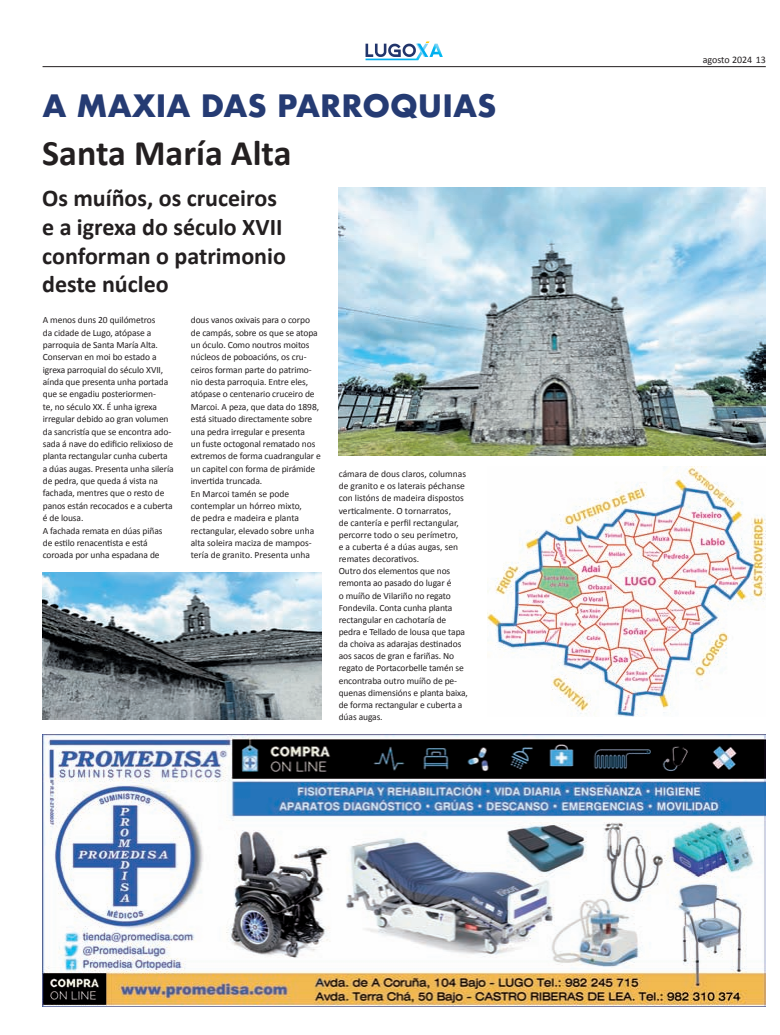
<style>
.page{position:relative;width:780px;height:1035px;background:#fff}
.page>*{position:absolute;margin:0;border:0;box-sizing:border-box;transform-origin:0 0}
.t1{font:700 36px "Calibri";color:#231f20}
.t2{font:700 30px "Futura";color:#253b73}
.t3{font:700 24px/28.8px "Calibri";color:#231f20}
.t4{font:10px "Calibri";color:#231f20}
.t5{font:9.5px/12.4px "Calibri";letter-spacing:-.01em;color:#231f20}
</style>
<div class="page">
<svg style="left:365px;top:41px;width:78px;height:19px"></svg>
<hr style="left:43px;top:66px;width:722px;height:1px;background:#231f20">
<img style="left:487px;top:466px;width:278px;height:250px">
<img style="left:338px;top:187px;width:427px;height:269px">
<img style="left:43px;top:573px;width:278px;height:146px">
<img style="left:42px;top:734px;width:723px;height:272px">
<h2 class="t2" style="left:42px;top:84px;width:455px">A MAXIA DAS PARROQUIAS</h2>
<h1 class="t1" style="left:42px;top:130px;width:251px">Santa María Alta</h1>
<h3 class="t3" style="left:42px;top:183px;width:245px">Os muíños, os cruceiros e a igrexa do século XVII conforman o patrimonio deste núcleo</h3>
<p class="t5" style="left:43px;top:313px;width:132px">A menos duns 20 quilómetros<br>da cidade de Lugo, atópase a parroquia de Santa María Alta.<br>Conservan en moi bo estado a igrexa parroquial do século XVII, aínda que presenta unha portada que se engadiu posteriormen-<br>te, no século XX. É unha igrexa irregular debido ao gran volumen da sancristía que se encontra ado&shy;sada á nave do edificio relixioso de planta rectangular cunha cuberta a dúas augas. Presenta unha silería de pedra, que queda á vista na fachada, mentres que o resto de panos están recocados e a cuberta é de lousa.<br>A fachada remata en dúas piñas de estilo renacentista e está coroada por unha espadana de</p>
<p class="t5" style="left:191px;top:313px;width:132px">dous vanos oxivais para o corpo de campás, sobre os que se atopa un óculo. Como noutros moitos núcleos de poboacións, os cru&shy;ceiros forman parte do patrimo&shy;nio desta parroquia. Entre eles, atópase o centenario cruceiro de<br>Marcoi. A peza, que data do 1898, está situado directamente sobre una pedra irregular e presenta<br>un fuste octogonal rematado nos extremos de forma cuadrangular e un capitel con forma de pirámide invertida truncada.<br>En Marcoi tamén se pode contemplar un hórreo mixto,<br>de pedra e madeira e planta rectangular, elevado sobre unha alta soleira maciza de mampos&shy;tería de granito. Presenta unha</p>
<p class="t5" style="left:339px;top:467px;width:131px;line-height:12.1px">cámara de dous claros, columnas de granito e os laterais péchanse con listóns de madeira dispostos verticalmente. O tornarratos,<br>de cantería e perfil rectangular, percorre todo o seu perímetro,<br>e a cuberta é a dúas augas, sen remates decorativos.<br>Outro dos elementos que nos remonta ao pasado do lugar é<br>o muíño de Vilariño no regato<br>Fondevila. Conta cunha planta rectangular en cachotaría de pedra e Tellado de lousa que tapa da choiva as adarajas destinados aos sacos de gran e fariñas. No regato de Portacorbelle tamén se encontraba outro muíño de pe&shy;quenas dimensións e planta baixa, de forma rectangular e cuberta a dúas augas.</p>
<p class="t4" style="left:702px;top:54px;width:65px">agosto 2024 13</p>
</div>
